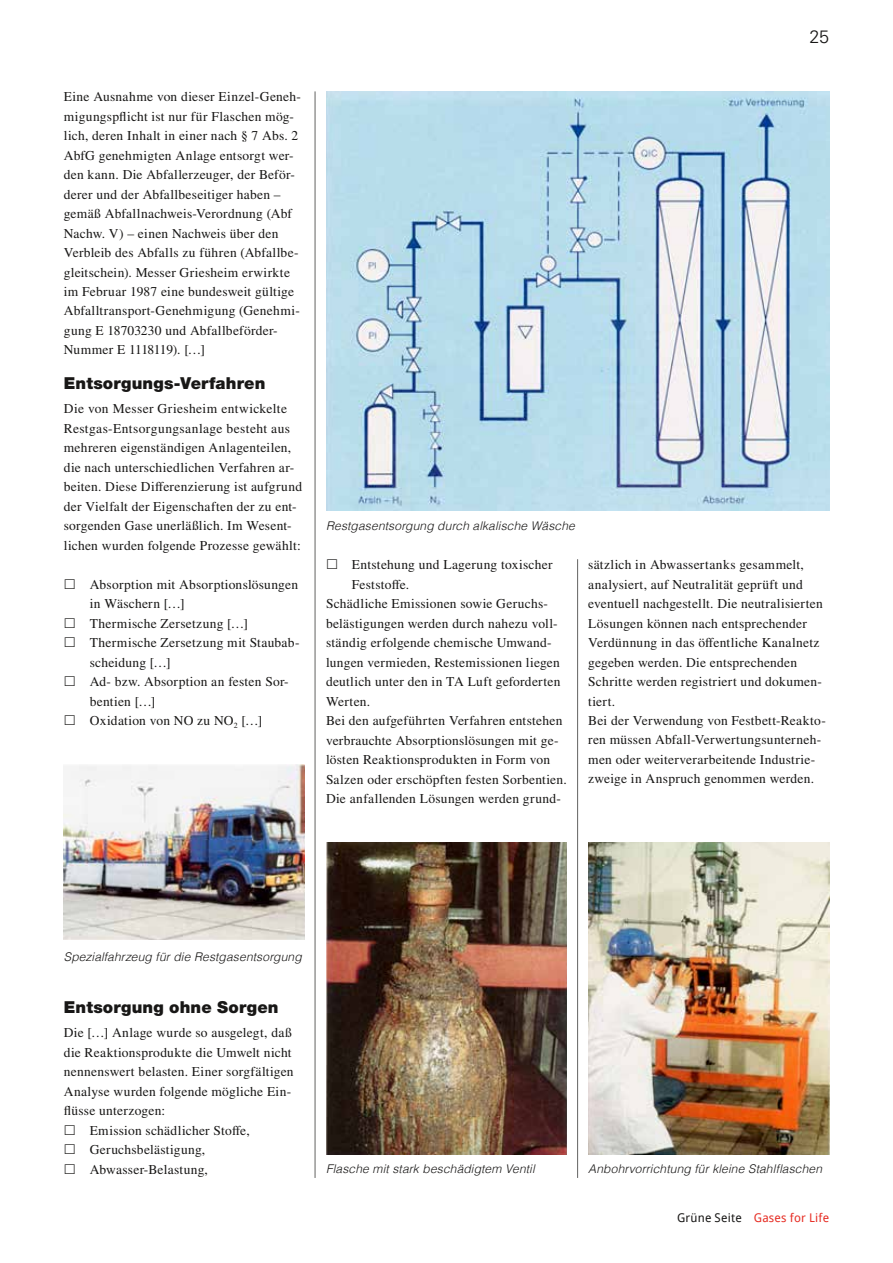
<style>
.page{position:relative;width:893px;height:1263px;background:#fff}
.page>*{position:absolute;margin:0;border:0;box-sizing:border-box;transform-origin:0 0}
.t1{font:300 18px "Univers CE";color:#181716}
.t2{font:900 16.5px "Helvetica Neue LT Std";letter-spacing:.01em;color:#181716}
.t3{font:13.5px/19.5px "STIX General";letter-spacing:.02em;color:#181716}
.t4{font:italic 300 12px "Helvetica";letter-spacing:.015em;color:#181716}
.t5{font:12px "Droid Sans";letter-spacing:.02em;color:#e62d24}
.s1{color:#181716}
</style>
<div class="page">
<hr style="left:315px;top:91px;width:1px;height:1087px;background:#626261">
<hr style="left:577px;top:559px;width:1px;height:619px;background:#626261">
<img style="left:64px;top:764px;width:241px;height:176px">
<img style="left:326px;top:91px;width:503px;height:420px">
<img style="left:326px;top:842px;width:241px;height:312px">
<img style="left:588px;top:842px;width:241px;height:312px">
<p class="t3" style="left:64px;top:87px;width:239px">Eine Ausnahme von dieser Einzel-Geneh&shy;migungspflicht ist nur für Flaschen mög&shy;lich, deren Inhalt in einer nach § 7 Abs. 2<br>AbfG genehmigten Anlage entsorgt wer&shy;den kann. Die Abfallerzeuger, der Beför&shy;derer und der Abfallbeseitiger haben – gemäß Abfallnachweis-Verordnung (Abf Nachw. V) – einen Nachweis über den Verbleib des Abfalls zu führen (Abfallbe&shy;gleitschein). Messer Griesheim erwirkte im Februar 1987 eine bundesweit gültige Abfalltransport-Genehmigung (Genehmi&shy;gung E 18703230 und Abfallbeförder-Nummer E 1118119). […]</p>
<p class="t2" style="left:64px;top:373px;width:203px">Entsorgungs-Verfahren</p>
<p class="t3" style="left:64px;top:399px;width:240px">Die von Messer Griesheim entwickelte Restgas-Entsorgungsanlage besteht aus mehreren eigenständigen Anlagenteilen, die nach unterschiedlichen Verfahren ar&shy;beiten. Diese Differenzierung ist aufgrund der Vielfalt der Eigenschaften der zu ent&shy;sorgenden Gase unerläßlich. Im Wesent&shy;lichen wurden folgende Prozesse gewählt:</p>
<p class="t3" style="left:90px;top:575px;width:211px">Absorption mit Absorptionslösungen in Wäschern […]<br>Thermische Zersetzung […]<br>Thermische Zersetzung mit Staubab&shy;scheidung […]<br>Ad- bzw. Absorption an festen Sor&shy;bentien […]<br>Oxidation von NO zu NO<sub>2</sub> […]</p>
<h1 class="t1" style="left:809px;top:26px;width:21px">25</h1>
<p class="t4" style="left:326px;top:515px;width:250px">Restgasentsorgung durch alkalische Wäsche</p>
<p class="t3" style="left:352px;top:555px;width:202px">Entstehung und Lagerung toxischer</p>
<p class="t3" style="left:352px;top:575px;width:59px">Feststoffe.</p>
<p class="t3" style="left:326px;top:594px;width:222px">Schädliche Emissionen sowie Geruchs-</p>
<p class="t3" style="left:326px;top:614px;width:233px">belästigungen werden durch nahezu voll-</p>
<p class="t3" style="left:326px;top:633px;width:227px">ständig erfolgende chemische Umwand-</p>
<p class="t3" style="left:326px;top:653px;width:235px">lungen vermieden, Restemissionen liegen</p>
<p class="t3" style="left:326px;top:672px;width:236px">deutlich unter den in TA Luft geforderten</p>
<p class="t3" style="left:326px;top:692px;width:46px">Werten.</p>
<p class="t3" style="left:326px;top:711px;width:238px">Bei den aufgeführten Verfahren entstehen</p>
<p class="t3" style="left:326px;top:731px;width:234px">verbrauchte Absorptionslösungen mit ge-</p>
<p class="t3" style="left:326px;top:750px;width:226px">lösten Reaktionsprodukten in Form von</p>
<p class="t3" style="left:326px;top:770px;width:242px">Salzen oder erschöpften festen Sorbentien.</p>
<p class="t3" style="left:326px;top:789px;width:236px">Die anfallenden Lösungen werden grund-</p>
<p class="t3" style="left:588px;top:555px;width:239px">sätzlich in Abwassertanks gesammelt, analysiert, auf Neutralität geprüft und eventuell nachgestellt. Die neutralisierten Lösungen können nach entsprechender Verdünnung in das öffentliche Kanalnetz gegeben werden. Die entsprechenden Schritte werden registriert und dokumen&shy;tiert.<br>Bei der Verwendung von Festbett-Reakto&shy;ren müssen Abfall-Verwertungsunterneh&shy;men oder weiterverarbeitende Industrie&shy;zweige in Anspruch genommen werden.</p>
<p class="t4" style="left:64px;top:947px;width:239px">Spezialfahrzeug für die Restgasentsorgung</p>
<p class="t2" style="left:64px;top:997px;width:216px">Entsorgung ohne Sorgen</p>
<p class="t3" style="left:64px;top:1023px;width:230px">Die […] Anlage wurde so ausgelegt, daß</p>
<p class="t3" style="left:64px;top:1043px;width:229px">die Reaktionsprodukte die Umwelt nicht</p>
<p class="t3" style="left:64px;top:1062px;width:231px">nennenswert belasten. Einer sorgfältigen</p>
<p class="t3" style="left:64px;top:1082px;width:229px">Analyse wurden folgende mögliche Ein-</p>
<p class="t3" style="left:64px;top:1101px;width:103px">flüsse unterzogen:</p>
<p class="t3" style="left:90px;top:1121px;width:162px">Emission schädlicher Stoffe,</p>
<p class="t3" style="left:90px;top:1140px;width:117px">Geruchsbelästigung,</p>
<p class="t3" style="left:90px;top:1160px;width:120px">Abwasser-Belastung,</p>
<p class="t4" style="left:326px;top:1159px;width:210px">Flasche mit stark beschädigtem Ventil</p>
<p class="t4" style="left:588px;top:1159px;width:235px">Anbohrvorrichtung für kleine Stahlflaschen</p>
<p class="t5" style="left:677px;top:1211px;width:154px"><span class="s1">Grüne Seite</span> Gases for Life</p>
</div>
